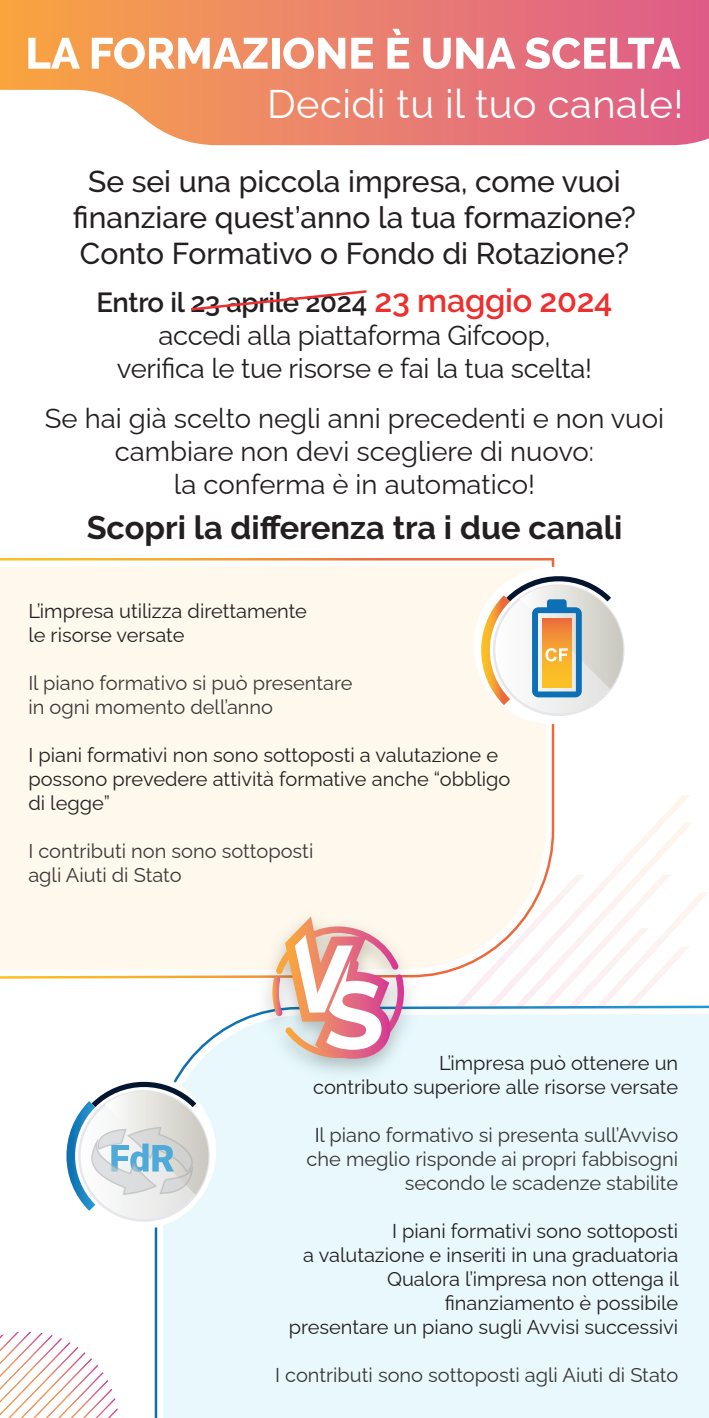
<style>
.page{position:relative;width:709px;height:1418px;background:#fff}
.page>*{position:absolute;margin:0;border:0;box-sizing:border-box;transform-origin:0 0}
.t1{font:40px "Raleway";letter-spacing:.01em;color:#fff}
.t2{font:700 32.5px "Raleway";color:#231f20}
.t3{font:500 30px/36px "Raleway";color:#231f20;text-align:center}
.t4{font:27.5px/33px "Raleway";letter-spacing:-.005em;color:#231f20;text-align:center}
.t5{font:20px/24px "Raleway";color:#231f20}
.t6{font:20px/24px "Raleway";color:rgb(35 31 32/.9)}
.s1{font-weight:600}
.s2{font-weight:600;font-size:32.5px;color:#ee2f2d}
.s3{color:#231f20}
</style>
<div class="page">
<svg style="left:0;top:0;width:709px;height:145px;background:#eb8a7a"></svg>
<svg style="left:458px;top:795px;width:250px;height:209px"></svg>
<div style="left:0;top:558px;width:555px;height:422px;background:#fef9ec"></div>
<svg style="left:28px;top:38px;width:52px;height:31px"></svg>
<svg style="left:92px;top:38px;width:175px;height:31px"></svg>
<div style="left:272px;top:38px;width:7px;height:31px;background:#fff"></div>
<svg style="left:283px;top:38px;width:62px;height:31px"></svg>
<svg style="left:351px;top:38px;width:22px;height:31px"></svg>
<svg style="left:387px;top:29px;width:22px;height:40px"></svg>
<svg style="left:423px;top:38px;width:92px;height:31px"></svg>
<svg style="left:525px;top:37px;width:155px;height:32px"></svg>
<svg style="left:0;top:1331px;width:117px;height:87px"></svg>
<div style="left:154px;top:1004px;width:555px;height:413px;background:#e8f8fd"></div>
<svg style="left:473px;top:595px;width:37px;height:110px"></svg>
<svg style="left:484px;top:569px;width:141px;height:155px"></svg>
<svg style="left:59px;top:1101px;width:36px;height:109px"></svg>
<svg style="left:70px;top:1074px;width:145px;height:156px"></svg>
<img style="left:251px;top:901px;width:175px;height:186px">
<svg style="left:272px;top:916px;width:132px;height:142px"></svg>
<svg style="left:191px;top:290px;width:176px;height:21px"></svg>
<h1 class="t1" style="left:267px;top:72px;width:418px">Decidi tu il tuo canale!</h1>
<h3 class="t3" style="left:73px;top:164px;width:564px">Se sei una piccola impresa, come vuoi finanziare quest’anno la tua formazione?<br>Conto Formativo o Fondo di Rotazione?</h3>
<h3 class="t4" style="left:96px;top:283px;width:517px"><span class="s1">Entro il 23 aprile 2024</span> <span class="s2">23 maggio 2024 </span>accedi alla piattaforma Gifcoop,<br>verifica le tue risorse e fai la tua scelta!</h3>
<h3 class="t4" style="left:45px;top:399px;width:620px">Se hai già scelto negli anni precedenti e non vuoi cambiare non devi scegliere di nuovo:<br>la conferma è in automatico!</h3>
<h2 class="t2" style="left:87px;top:509px;width:537px">Scopri la differenza tra i due canali</h2>
<p class="t5" style="left:28px;top:596px;width:280px">L’impresa utilizza direttamente le risorse versate</p>
<p class="t6" style="left:28px;top:668px;width:326px">Il piano formativo si può presentare in ogni momento dell’anno</p>
<p class="t5" style="left:28px;top:740px;width:483px">I piani formativi non sono sottoposti a valutazione e possono prevedere attività formative anche “obbligo di legge”</p>
<p class="t6" style="left:28px;top:836px;width:286px">I contributi non sono sottoposti agli Aiuti di Stato</p>
<p class="t5" style="left:313px;top:1048px;width:366px;text-align:right">L’impresa può ottenere un<br>contributo superiore alle risorse versate</p>
<p class="t6" style="left:306px;top:1120px;width:373px;text-align:right"><span class="s3">I</span>l piano formativo si presenta sull’Avviso che meglio risponde ai propri fabbisogni secondo le scadenze stabilite</p>
<p class="t5" style="left:289px;top:1216px;width:391px;text-align:right">I piani formativi sono sottoposti<br>a valutazione e inseriti in una graduatoria Qualora l’impresa non ottenga il finanziamento è possibile<br>presentare un piano sugli Avvisi successivi</p>
<p class="t6" style="left:275px;top:1360px;width:404px">I contributi sono sottoposti agli Aiuti di Stato</p>
</div>
